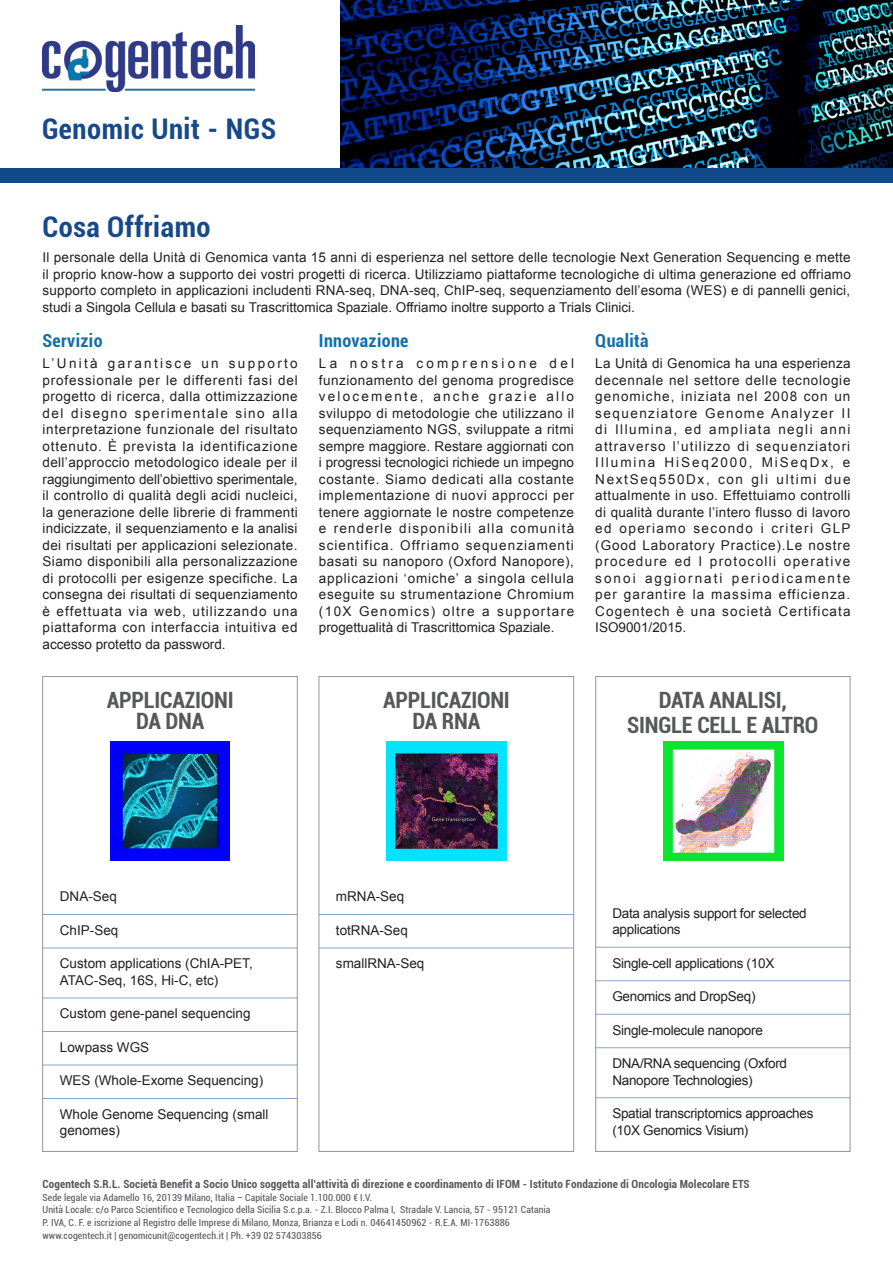
<style>
.page{position:relative;width:893px;height:1263px;background:#fff}
.page>*{position:absolute;margin:0;border:0;box-sizing:border-box;transform-origin:0 0}
.Titolo-h2{font:700 condensed 28.5px "Roboto";letter-spacing:.02em;color:#17498a}
.Titolo-h2-service-bl{font:700 condensed 22.5px/21px "Roboto";letter-spacing:-.01em;color:#57585a;text-align:center}
.Titolo-h3-left{font:700 condensed 18px "Roboto";letter-spacing:.02em;color:#106eaa}
.testo-giustificato{font:13.5px/16.5px "Arial";color:#231f20;text-align:justify}
.testo_elenco_puntato{font:13.5px/16.5px "Arial";letter-spacing:-.02em;color:#231f20}
.testo_elenco_puntato-2{font:13.5px/16.5px "Arial";color:#231f20}
.t1{font:700 condensed 11.25px "Roboto";letter-spacing:.01em;color:#57585a}
.t2{font:condensed 9.75px/12.8px "Roboto";letter-spacing:.01em;color:#57585a}
</style>
<div class="page">
<img style="left:340px;top:0;width:553px;height:168px">
<div style="left:0;top:168px;width:893px;height:15px;background:#12498b"></div>
<img style="left:42px;top:26px;width:213px;height:66px">
<div style="left:595px;top:676px;width:255px;height:476px;border:1px solid #939598"></div>
<hr style="left:43px;top:914px;width:255px;height:1px;background:#8ba4c5">
<hr style="left:43px;top:948px;width:255px;height:1px;background:#8ba4c5">
<hr style="left:43px;top:998px;width:255px;height:1px;background:#8ba4c5">
<hr style="left:43px;top:1031px;width:255px;height:1px;background:#8ba4c5">
<hr style="left:43px;top:1065px;width:255px;height:1px;background:#8ba4c5">
<hr style="left:43px;top:1098px;width:255px;height:1px;background:#8ba4c5">
<hr style="left:319px;top:914px;width:255px;height:1px;background:#8ba4c5">
<hr style="left:319px;top:948px;width:255px;height:1px;background:#8ba4c5">
<hr style="left:595px;top:947px;width:255px;height:1px;background:#8ba4c5">
<hr style="left:595px;top:980px;width:255px;height:1px;background:#8ba4c5">
<hr style="left:595px;top:1014px;width:255px;height:1px;background:#8ba4c5">
<hr style="left:595px;top:1047px;width:255px;height:1px;background:#8ba4c5">
<hr style="left:595px;top:1097px;width:255px;height:1px;background:#8ba4c5">
<div style="left:319px;top:676px;width:255px;height:476px;border:1px solid #939598"></div>
<div style="left:42px;top:676px;width:256px;height:476px;border:1px solid #939598"></div>
<img style="left:111px;top:741px;width:119px;height:120px">
<img style="left:387px;top:741px;width:119px;height:120px">
<img style="left:664px;top:741px;width:119px;height:120px">
<h1 class="Titolo-h2" style="left:42px;top:109px;width:236px">Genomic Unit - NGS</h1>
<p class="Titolo-h2" style="left:43px;top:207px;width:170px">Cosa Offriamo</p>
<p class="testo-giustificato" style="left:43px;top:250px;width:810px">Il personale della Unità di Genomica vanta 15 anni di esperienza nel settore delle tecnologie Next Generation Sequencing e mette il proprio know-how a supporto dei vostri progetti di ricerca. Utilizziamo piattaforme tecnologiche di ultima generazione ed offriamo supporto completo in applicazioni includenti RNA-seq, DNA-seq, ChIP-seq, sequenziamento dell’esoma (WES) e di pannelli genici, studi a Singola Cellula e basati su Trascrittomica Spaziale. Offriamo inoltre supporto a Trials Clinici.</p>
<p class="Titolo-h3-left" style="left:43px;top:328px;width:62px">Servizio</p>
<p class="testo-giustificato" style="left:43px;top:355px;width:257px">L’Unità garantisce un supporto professionale per le differenti fasi del progetto di ricerca, dalla ottimizzazione del disegno sperimentale sino alla interpretazione funzionale del risultato ottenuto. È prevista la identificazione dell’approccio metodologico ideale per il raggiungimento dell’obiettivo sperimentale, il controllo di qualità degli acidi nucleici, la generazione delle librerie di frammenti indicizzate, il sequenziamento e la analisi dei risultati per applicazioni selezionate.<br>Siamo disponibili alla personalizzazione di protocolli per esigenze specifiche. La consegna dei risultati di sequenziamento è effettuata via web, utilizzando una piattaforma con interfaccia intuitiva ed accesso protetto da password.</p>
<p class="Titolo-h3-left" style="left:319px;top:328px;width:91px">Innovazione</p>
<p class="testo-giustificato" style="left:319px;top:355px;width:257px">La nostra comprensione del funzionamento del genoma progredisce velocemente, anche grazie allo sviluppo di metodologie che utilizzano il sequenziamento NGS, sviluppate a ritmi sempre maggiore. Restare aggiornati con i progressi tecnologici richiede un impegno costante. Siamo dedicati alla costante implementazione di nuovi approcci per tenere aggiornate le nostre competenze e renderle disponibili alla comunità scientifica. Offriamo sequenziamenti basati su nanoporo (Oxford Nanopore), applicazioni ‘omiche’ a singola cellula eseguite su strumentazione Chromium (10X Genomics) oltre a supportare progettualità di Trascrittomica Spaziale.</p>
<p class="Titolo-h3-left" style="left:595px;top:328px;width:55px">Qualità</p>
<p class="testo-giustificato" style="left:595px;top:355px;width:257px">La Unità di Genomica ha una esperienza decennale nel settore delle tecnologie genomiche, iniziata nel 2008 con un sequenziatore Genome Analyzer II di Illumina, ed ampliata negli anni attraverso l’utilizzo di sequenziatori Illumina HiSeq2000, MiSeqDx, e NextSeq550Dx, con gli ultimi due attualmente in uso. Effettuiamo controlli di qualità durante l’intero flusso di lavoro ed operiamo secondo i criteri GLP (Good Laboratory Practice).Le nostre procedure ed I protocolli operative sonoi aggiornati periodicamente per garantire la massima efficienza.<br>Cogentech è una società Certificata ISO9001/2015.</p>
<p class="Titolo-h2-service-bl" style="left:107px;top:688px;width:128px">APPLICAZIONI<br>DA DNA</p>
<p class="Titolo-h2-service-bl" style="left:627px;top:686px;width:193px;line-height:25.5px">DATA ANALISI,<br>SINGLE CELL E ALTRO</p>
<p class="Titolo-h2-service-bl" style="left:383px;top:688px;width:128px">APPLICAZIONI<br>DA RNA</p>
<p class="testo_elenco_puntato" style="left:60px;top:888px;width:59px">DNA-Seq</p>
<p class="testo_elenco_puntato" style="left:60px;top:922px;width:60px">ChIP-Seq</p>
<p class="testo_elenco_puntato-2" style="left:60px;top:955px;width:194px">Custom applications (ChIA-PET,<br>ATAC-Seq, 16S, Hi-C, etc)</p>
<p class="testo_elenco_puntato-2" style="left:60px;top:1005px;width:192px">Custom gene-panel sequencing</p>
<p class="testo_elenco_puntato-2" style="left:60px;top:1039px;width:91px">Lowpass WGS</p>
<p class="testo_elenco_puntato-2" style="left:60px;top:1072px;width:205px">WES (Whole-Exome Sequencing)</p>
<p class="testo_elenco_puntato-2" style="left:60px;top:1106px;width:210px">Whole Genome Sequencing (small genomes)</p>
<p class="testo_elenco_puntato" style="left:336px;top:888px;width:70px">mRNA-Seq</p>
<p class="testo_elenco_puntato-2" style="left:336px;top:922px;width:74px">totRNA-Seq</p>
<p class="testo_elenco_puntato-2" style="left:336px;top:955px;width:90px">smallRNA-Seq</p>
<p class="testo_elenco_puntato" style="left:612px;top:905px;width:196px">Data analysis support for selected applications</p>
<p class="testo_elenco_puntato" style="left:612px;top:955px;width:163px">Single-cell applications (10X</p>
<p class="testo_elenco_puntato" style="left:612px;top:988px;width:145px">Genomics and DropSeq)</p>
<p class="testo_elenco_puntato" style="left:612px;top:1022px;width:152px">Single-molecule nanopore</p>
<p class="testo_elenco_puntato" style="left:612px;top:1055px;width:176px">DNA/RNA sequencing (Oxford<br>Nanopore Technologies)</p>
<p class="testo_elenco_puntato" style="left:612px;top:1105px;width:203px">Spatial transcriptomics approaches (10X Genomics Visium)</p>
<p class="t1" style="left:43px;top:1176px;width:709px">Cogentech S.R.L. Società Benefit a Socio Unico soggetta all’attività di direzione e coordinamento di IFOM - Istituto Fondazione di Oncologia Molecolare ETS</p>
<p class="t2" style="left:43px;top:1190px;width:509px">Sede legale via Adamello 16, 20139 Milano, Italia – Capitale Sociale 1.100.000 € I.V.<br>Unità Locale: c/o Parco Scientifico e Tecnologico della Sicilia S.c.p.a. - Z.I. Blocco Palma I, Stradale V. Lancia, 57 - 95121 Catania P. IVA, C. F. e iscrizione al Registro delle Imprese di Milano, Monza, Brianza e Lodi n. 04641450962 - R.E.A. MI-1763886 www.cogentech.it | genomicunit@cogentech.it | Ph. +39 02 574303856</p>
</div>
